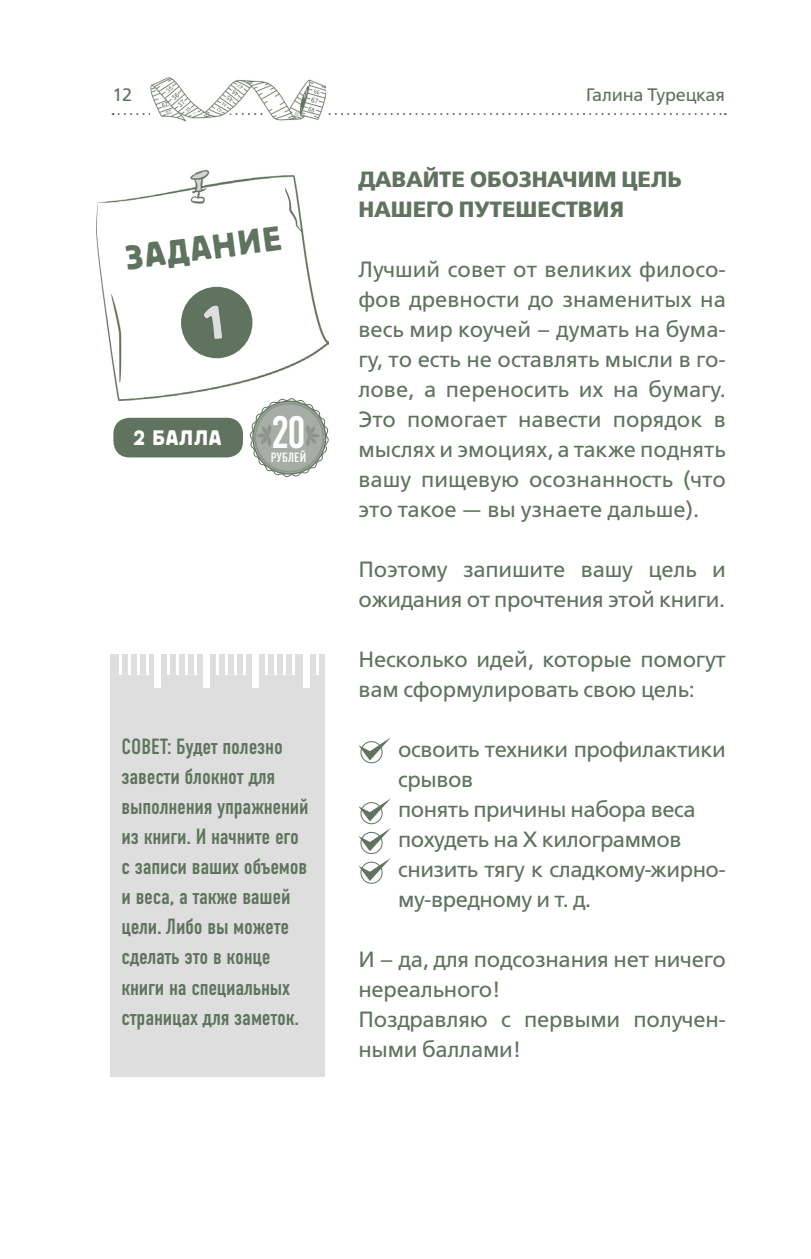
<style>
.page{position:relative;width:811px;height:1259px;background:#fff}
.page>*{position:absolute;margin:0;border:0;box-sizing:border-box;transform-origin:0 0}
.t1{font:36px "Bloc";color:#5f735e}
.t2{font:22px/30px "Free Set";letter-spacing:-.01em;color:#5f735e}
.t3{font:22px/30px "DIN Condensed";letter-spacing:-.01em;color:#5f735e}
.t4{font:700 22px/30px "Free Set";color:#5f735e}
.t5{font:22px "Bloc";letter-spacing:.06em;color:#fff}
.t6{font:18px "Free Set";letter-spacing:-.01em;color:#5f735e}
.t7{font:13.4px "DIN Condensed";letter-spacing:.01em;color:#fff}
.s1{font-family:"DIN Condensed";font-size:45.4px}
</style>
<div class="page">
<svg style="left:113px;top:113px;width:613px;height:2px"></svg>
<img style="left:150px;top:77px;width:176px;height:44px">
<div style="left:110px;top:654px;width:214px;height:422px;background:#dddedd"></div>
<hr style="left:243px;top:653px;width:3px;height:22px;background:#fff">
<hr style="left:234px;top:653px;width:3px;height:22px;background:#fff">
<hr style="left:225px;top:653px;width:3px;height:22px;background:#fff">
<hr style="left:216px;top:653px;width:3px;height:22px;background:#fff">
<div style="left:203px;top:653px;width:7px;height:35px;background:#fff"></div>
<hr style="left:292px;top:653px;width:3px;height:22px;background:#fff">
<hr style="left:283px;top:653px;width:3px;height:22px;background:#fff">
<hr style="left:274px;top:653px;width:3px;height:22px;background:#fff">
<hr style="left:265px;top:653px;width:3px;height:22px;background:#fff">
<div style="left:252px;top:653px;width:7px;height:35px;background:#fff"></div>
<hr style="left:194px;top:653px;width:3px;height:22px;background:#fff">
<hr style="left:185px;top:653px;width:3px;height:22px;background:#fff">
<hr style="left:176px;top:653px;width:3px;height:22px;background:#fff">
<hr style="left:167px;top:653px;width:3px;height:22px;background:#fff">
<div style="left:154px;top:653px;width:7px;height:35px;background:#fff"></div>
<hr style="left:146px;top:653px;width:2px;height:22px;background:#fff">
<hr style="left:137px;top:653px;width:2px;height:22px;background:#fff">
<hr style="left:128px;top:653px;width:2px;height:22px;background:#fff">
<hr style="left:119px;top:653px;width:2px;height:22px;background:#fff">
<hr style="left:316px;top:653px;width:3px;height:22px;background:#fff">
<div style="left:303px;top:653px;width:7px;height:35px;background:#fff"></div>
<img style="left:97px;top:170px;width:232px;height:231px">
<div style="left:181px;top:287px;width:71px;height:71px;background:#5f735e;border-radius:50%"></div>
<div style="left:360px;top:741px;width:22px;height:22px;border:1px solid #5f735e;border-radius:50%"></div>
<svg style="left:358px;top:737px;width:33px;height:23px"></svg>
<div style="left:360px;top:802px;width:22px;height:22px;border:1px solid #5f735e;border-radius:50%"></div>
<svg style="left:358px;top:798px;width:33px;height:23px"></svg>
<div style="left:360px;top:832px;width:22px;height:22px;border:1px solid #5f735e;border-radius:50%"></div>
<svg style="left:358px;top:828px;width:33px;height:23px"></svg>
<div style="left:360px;top:861px;width:22px;height:23px;border:1px solid #5f735e;border-radius:50%"></div>
<svg style="left:358px;top:858px;width:33px;height:23px"></svg>
<div style="left:113px;top:418px;width:130px;height:39px;background:#5f735e;border-radius:16px"></div>
<svg style="left:250px;top:398px;width:79px;height:79px"></svg>
<p class="t6" style="left:112px;top:83px;width:21px">12</p>
<p class="t6" style="left:586px;top:83px;width:140px">Галина Турецкая</p>
<p class="t1" style="left:123px;top:240px;width:158px;rotate:-8deg">ЗАДАНИЕ</p>
<p class="t5" style="left:134px;top:426px;width:174px">2 БАЛЛА <span class="s1">20</span></p>
<p class="t7" style="left:271px;top:450px;width:37px">РУБЛЕЙ</p>
<p class="t3" style="left:121px;top:732px;width:189px">СОВЕТ: Будет полезно завести блокнот для выполнения упражнений из книги. И начните его с записи ваших объемов и веса, а также вашей цели. Либо вы можете сделать это в конце книги на специальных страницах для заметок.</p>
<p class="t4" style="left:358px;top:163px;width:325px">ДАВАЙТЕ ОБОЗНАЧИМ ЦЕЛЬ<br>НАШЕГО ПУТЕШЕСТВИЯ</p>
<p class="t2" style="left:358px;top:253px;width:369px;text-align:justify">Лучший совет от великих филосо&shy;фов древности до знаменитых на весь мир коучей – думать на бума&shy;гу, то есть не оставлять мысли в го&shy;лове, а переносить их на бумагу.<br>Это помогает навести порядок в мыслях и эмоциях, а также поднять вашу пищевую осознанность (что это такое — вы узнаете дальше).</p>
<p class="t2" style="left:358px;top:553px;width:369px">Поэтому запишите вашу цель и ожидания от прочтения этой книги.</p>
<p class="t2" style="left:358px;top:643px;width:369px">Несколько идей, которые помогут вам сформулировать свою цель:</p>
<p class="t2" style="left:398px;top:733px;width:329px">освоить техники профилактики срывов<br>понять причины набора веса похудеть на Х килограммов снизить тягу к сладкому-жирно&shy;му-вредному и т. д.</p>
<p class="t2" style="left:358px;top:943px;width:369px">И – да, для подсознания нет ничего нереального!<br>Поздравляю с первыми получен&shy;ными баллами!</p>
</div>
